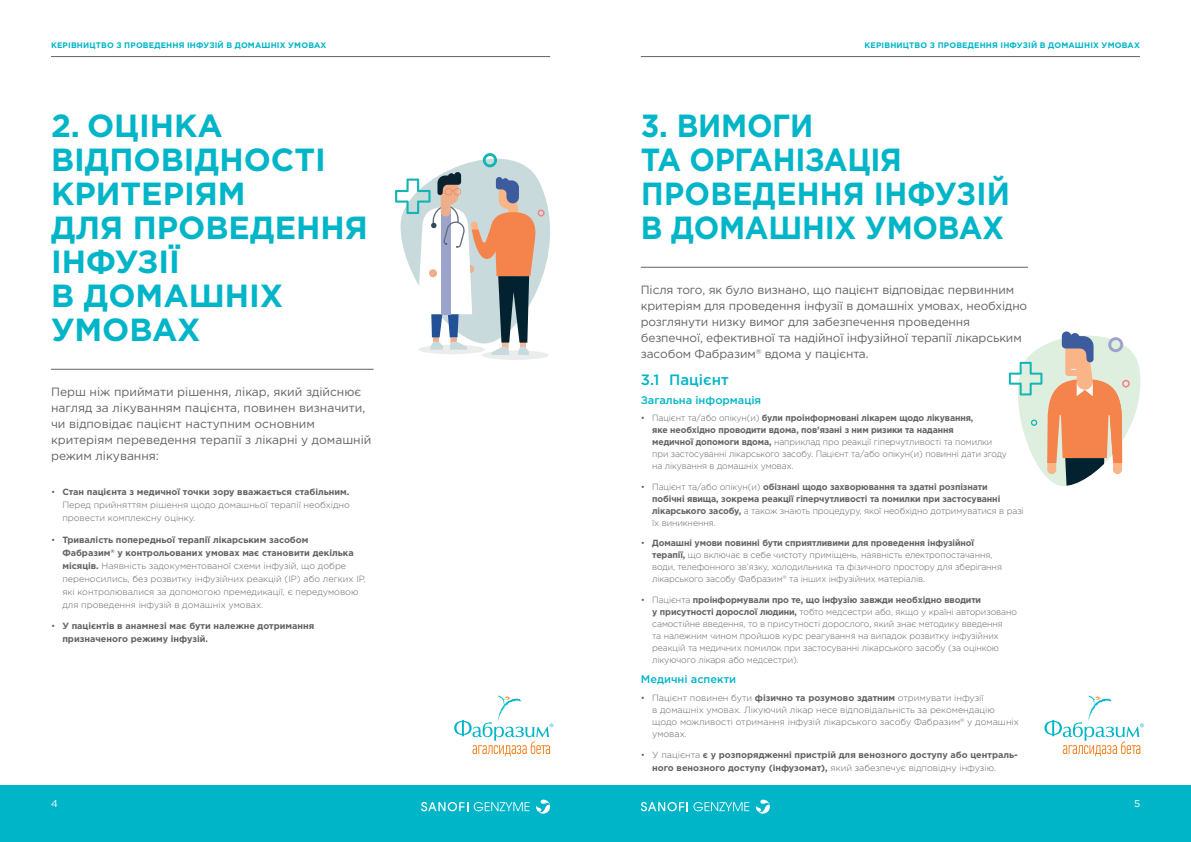
<style>
.page{position:relative;width:1191px;height:842px;background:#fff}
.page>*{position:absolute;margin:0;border:0;box-sizing:border-box;transform-origin:0 0}
.t1{font:700 32px/34px "Gotham Pro";color:#00b5c8}
.t2{font:700 32px/34px "Gotham Pro";color:#00b5c8;scale:.94 1}
.t3{font:500 15px "Gotham Pro";color:#00b5c8}
.t4{font:12px/16px "Gotham Pro";letter-spacing:-.01em;color:#636366}
.t5{font:500 11px "Gotham Pro";color:#00b5c8}
.t6{font:10px "Gotham Pro";color:#fff}
.t7{font:300 9px/12px "Gotham Pro";letter-spacing:-.01em;color:#636366}
.t8{font:700 9px/12px "Gotham Pro";color:#636366}
.t9{font:700 8px "Gotham Pro";letter-spacing:.02em;color:#00b5c8}
.s1{font-weight:700}
.s2{font-weight:300}
</style>
<div class="page">
<div style="left:595px;top:785px;width:596px;height:57px;background:#00b5c8"></div>
<div style="left:0;top:785px;width:595px;height:57px;background:#00b5c8"></div>
<hr style="left:641px;top:56px;width:499px;height:1px;background:#636366">
<hr style="left:51px;top:56px;width:499px;height:1px;background:#636366">
<svg style="left:756px;top:800px;width:14px;height:14px"></svg>
<svg style="left:641px;top:802px;width:108px;height:9px"></svg>
<svg style="left:536px;top:800px;width:14px;height:14px"></svg>
<svg style="left:421px;top:802px;width:47px;height:9px"></svg>
<svg style="left:474px;top:802px;width:55px;height:9px"></svg>
<svg style="left:1044px;top:695px;width:99px;height:61px"></svg>
<svg style="left:454px;top:695px;width:99px;height:61px"></svg>
<hr style="left:641px;top:267px;width:387px;height:1px;background:#636366">
<hr style="left:51px;top:369px;width:322px;height:1px;background:#636366">
<div style="left:482px;top:350px;width:67px;height:10px;background:#ebeded;border-radius:50%"></div>
<svg style="left:395px;top:153px;width:155px;height:202px"></svg>
<svg style="left:1008px;top:331px;width:132px;height:155px"></svg>
<p class="t9" style="left:51px;top:41px;width:277px">КЕРІВНИЦТВО З ПРОВЕДЕННЯ ІНФУЗІЙ В ДОМАШНІХ УМОВАХ</p>
<p class="t9" style="left:864px;top:41px;width:277px">КЕРІВНИЦТВО З ПРОВЕДЕННЯ ІНФУЗІЙ В ДОМАШНІХ УМОВАХ</p>
<h1 class="t1" style="left:51px;top:108px;width:318px">2. ОЦІНКА<br>ВІДПОВІДНОСТІ<br>КРИТЕРІЯМ<br>ДЛЯ ПРОВЕДЕННЯ<br>ІНФУЗІЇ<br>В ДОМАШНІХ<br>УМОВАХ</h1>
<h3 class="t4" style="left:51px;top:384px;width:322px">Перш ніж приймати рішення, лікар, який здійснює нагляд за лікуванням пацієнта, повинен визначити, чи відповідає пацієнт наступним основним критеріям переведення терапії з лікарні у домашній режим лікування:</h3>
<p class="t7" style="left:62px;top:486px;width:289px;line-height:13px;text-align:justify;text-indent:-11px">• <span class="s1">Стан пацієнта з медичної точки зору вважається стабільним.<br></span>Перед прийняттям рішення щодо домашньої терапії необхідно провести комплексну оцінку.</p>
<p class="t7" style="left:62px;top:533px;width:305px;line-height:13px;text-indent:-11px">• <span class="s1">Тривалість попередньої терапії лікарським засобом<br>Фабразим</span><sup>®</sup> <span class="s1">у контрольованих умовах має становити декілька місяців.</span> Наявність задокументованої схеми інфузій, що добре переносились, без розвитку інфузійних реакцій (ІР) або легких ІР, які контролювалися за допомогою премедикації, є передумовою для проведення інфузій в домашніх умовах.</p>
<p class="t8" style="left:62px;top:619px;width:253px;line-height:13px;text-indent:-11px"><span class="s2">•</span> У пацієнтів в анамнезі має бути належне дотримання призначеного режиму інфузій.</p>
<h1 class="t2" style="left:641px;top:108px;width:394px">3. ВИМОГИ<br>ТА ОРГАНІЗАЦІЯ<br>ПРОВЕДЕННЯ ІНФУЗІЙ<br>В ДОМАШНІХ УМОВАХ</h1>
<p class="t4" style="left:641px;top:282px;width:388px">Після того, як було визнано, що пацієнт відповідає первинним критеріям для проведення інфузії в домашніх умовах, необхідно розглянути низку вимог для забезпечення проведення безпечної, ефективної та надійної інфузійної терапії лікарським засобом Фабразим<sup>®</sup> вдома у пацієнта.</p>
<h2 class="t3" style="left:641px;top:371px;width:89px">3.1 Пацієнт</h2>
<p class="t5" style="left:641px;top:393px;width:122px">Загальна інформація</p>
<p class="t7" style="left:652px;top:412px;width:356px;text-indent:-11px">• Пацієнт та/або опікун(и) <span class="s1">були проінформовані лікарем щодо лікування,<br>яке необхідно проводити вдома, пов’язані з ним ризики та надання<br>медичної допомоги вдома,</span> наприклад про реакції гіперчутливості та помилки при застосуванні лікарського засобу. Пацієнт та/або опікун(и) повинні дати згоду на лікування в домашніх умовах.</p>
<p class="t8" style="left:652px;top:480px;width:373px;text-indent:-11px"><span class="s2">• Пацієнт та/або опікун(и)</span> обізнані щодо захворювання та здатні розпізнати<br>побічні явища, зокрема реакції гіперчутливості та помилки при застосуванні лікарського засобу, <span class="s2">а також знають процедуру, якої необхідно дотримуватися в разі їх виникнення.</span></p>
<p class="t7" style="left:652px;top:537px;width:351px;text-indent:-11px">• <span class="s1">Домашні умови повинні бути сприятливими для проведення інфузійної терапії,</span> що включає в себе чистоту приміщень, наявність електропостачання, води, телефонного зв’язку, холодильника та фізичного простору для зберігання лікарського засобу Фабразим<sup>®</sup> та інших інфузійних матеріалів.</p>
<p class="t7" style="left:652px;top:594px;width:366px;text-indent:-11px">• Пацієнта <span class="s1">проінформували про те, що інфузію завжди необхідно вводити<br>у присутності дорослої людини,</span> тобто медсестри або, якщо у країні авторизовано самостійне введення, то в присутності дорослого, який знає методику введення<br>та належним чином пройшов курс реагування на випадок розвитку інфузійних реакцій та медичних помилок при застосуванні лікарського засобу (за оцінкою лікуючого лікаря або медсестри).</p>
<p class="t5" style="left:641px;top:673px;width:97px">Медичні аспекти</p>
<p class="t7" style="left:652px;top:692px;width:368px;text-indent:-11px">• Пацієнт повинен бути <span class="s1">фізично та розумово здатним</span> отримувати інфузії<br>в домашніх умовах. Лікуючий лікар несе відповідальність за рекомендацію щодо можливості отримання інфузій лікарського засобу Фабразим<sup>®</sup> у домашніх умовах.</p>
<p class="t8" style="left:652px;top:748px;width:367px;line-height:13px;text-indent:-11px"><span class="s2">• У пацієнта</span> є у розпорядженні пристрій для венозного доступу або централь&shy;ного венозного доступу (інфузомат), <span class="s2">який забезпечує відповідну інфузію.</span></p>
<p class="t6" style="left:51px;top:798px;width:8px">4</p>
<p class="t6" style="left:1134px;top:798px;width:8px">5</p>
</div>
